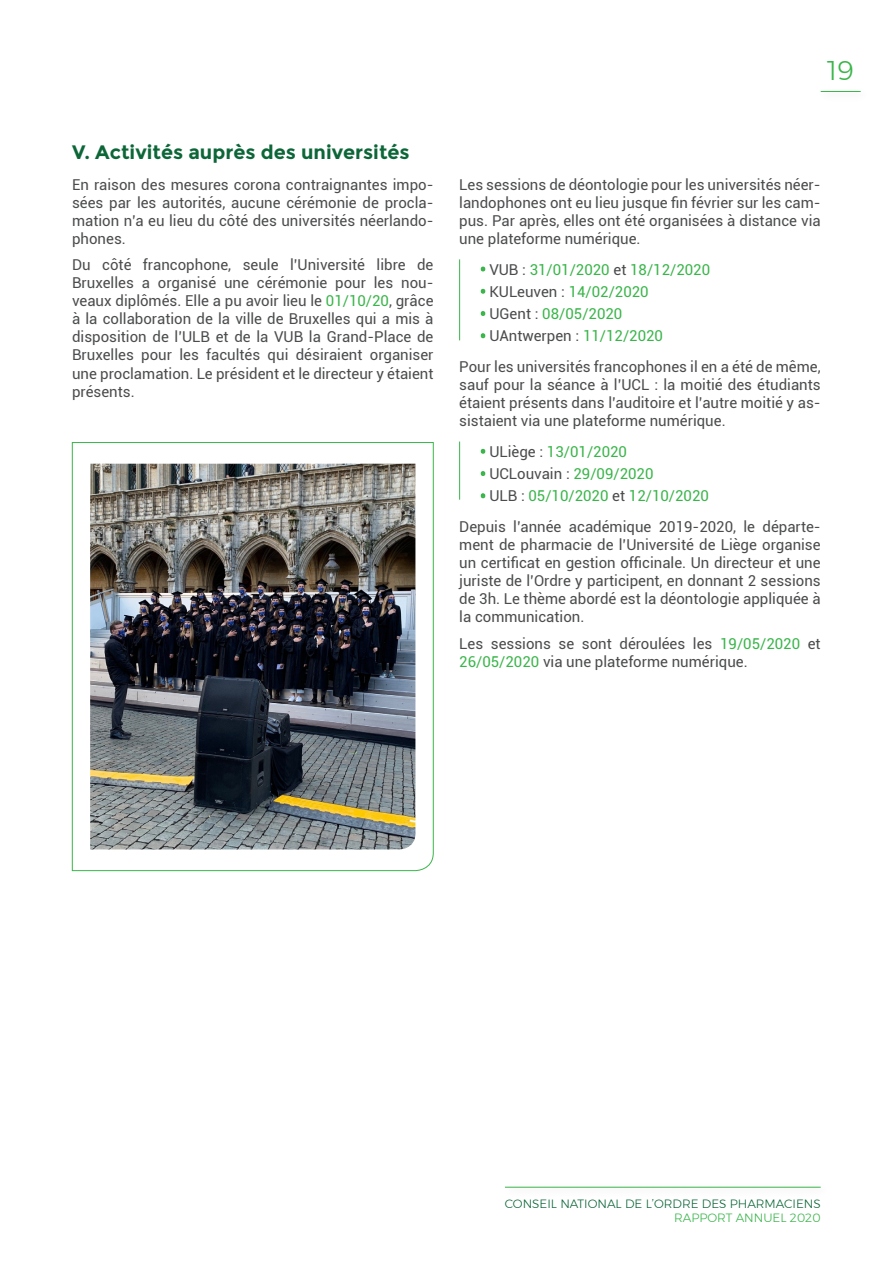
<style>
.page{position:relative;width:893px;height:1263px;background:#fff}
.page>*{position:absolute;margin:0;border:0;box-sizing:border-box;transform-origin:0 0}
.t1{font:300 27px "Gontserrat";color:#3ab54a}
.t2{font:700 19.5px "Montserrat";color:#0c6638}
.t3{font:15px/18px "Roboto";color:#4b4c4d;text-align:justify}
.t4{font:15px "Roboto";color:#3ab54a}
.t5{font:300 12px "Gontserrat";color:#0c6638}
.t6{font:300 12px "Gontserrat";color:#3ab54a}
.s1{color:#3ab54a}
.s2{color:#4b4c4d}
</style>
<div class="page">
<div style="left:501px;top:1181px;width:330px;height:18px;background:#231f20;opacity:.25"></div>
<hr style="left:505px;top:1187px;width:316px;height:1px;background:#3ab54a">
<hr style="left:821px;top:91px;width:40px;height:1px;background:#3ab54a">
<svg style="left:72px;top:442px;width:362px;height:429px"></svg>
<img style="left:90px;top:464px;width:325px;height:385px">
<svg style="left:480px;top:266px;width:6px;height:6px"></svg>
<svg style="left:480px;top:288px;width:6px;height:6px"></svg>
<svg style="left:480px;top:311px;width:6px;height:5px"></svg>
<svg style="left:480px;top:333px;width:6px;height:6px"></svg>
<svg style="left:480px;top:448px;width:6px;height:6px"></svg>
<svg style="left:480px;top:471px;width:6px;height:5px"></svg>
<svg style="left:480px;top:493px;width:6px;height:6px"></svg>
<hr style="left:459px;top:259px;width:1px;height:81px;background:#3ab54a">
<hr style="left:459px;top:441px;width:1px;height:59px;background:#3ab54a">
<p class="t2" style="left:72px;top:141px;width:339px">V. Activités auprès des universités</p>
<p class="t3" style="left:72px;top:175px;width:363px">En raison des mesures corona contraignantes impo&shy;sées par les autorités, aucune cérémonie de procla&shy;mation n’a eu lieu du côté des universités néerlando&shy;phones.</p>
<p class="t3" style="left:72px;top:256px;width:363px">Du côté francophone, seule l’Université libre de Bruxelles a organisé une cérémonie pour les nou&shy;veaux diplômés. Elle a pu avoir lieu le <span class="s1">01/10/20</span>, grâce à la collaboration de la ville de Bruxelles qui a mis à disposition de l’ULB et de la VUB la Grand-Place de Bruxelles pour les facultés qui désiraient organiser une proclamation. Le président et le directeur y étaient présents.</p>
<h1 class="t1" style="left:827px;top:50px;width:28px">19</h1>
<p class="t3" style="left:459px;top:175px;width:363px">Les sessions de déontologie pour les universités néer&shy;landophones ont eu lieu jusque fin février sur les cam&shy;pus. Par après, elles ont été organisées à distance via une plateforme numérique.</p>
<p class="t4" style="left:480px;top:259px;width:231px">• <span class="s2">VUB :</span> 31/01/2020 <span class="s2">et</span> 18/12/2020</p>
<p class="t4" style="left:480px;top:281px;width:170px">• <span class="s2">KULeuven :</span> 14/02/2020</p>
<p class="t4" style="left:480px;top:303px;width:143px">• <span class="s2">UGent :</span> 08/05/2020</p>
<p class="t4" style="left:480px;top:326px;width:184px">• <span class="s2">UAntwerpen :</span> 11/12/2020</p>
<p class="t3" style="left:459px;top:357px;width:363px">Pour les universités francophones il en a été de même, sauf pour la séance à l’UCL : la moitié des étudiants étaient présents dans l’auditoire et l’autre moitié y as&shy;sistaient via une plateforme numérique.</p>
<p class="t4" style="left:480px;top:441px;width:148px">• <span class="s2">ULiège :</span> 13/01/2020</p>
<p class="t4" style="left:480px;top:463px;width:175px">• <span class="s2">UCLouvain :</span> 29/09/2020</p>
<p class="t4" style="left:480px;top:486px;width:230px">• <span class="s2">ULB :</span> 05/10/2020 <span class="s2">et</span> 12/10/2020</p>
<p class="t3" style="left:459px;top:517px;width:363px">Depuis l’année académique 2019-2020, le départe&shy;ment de pharmacie de l’Université de Liège organise un certificat en gestion officinale. Un directeur et une juriste de l’Ordre y participent, en donnant 2 sessions de 3h. Le thème abordé est la déontologie appliquée à la communication.</p>
<p class="t3" style="left:459px;top:634px;width:363px">Les sessions se sont déroulées les <span class="s1">19/05/2020</span> et<br><span class="s1">26/05/2020</span> via une plateforme numérique.</p>
<p class="t5" style="left:505px;top:1194px;width:317px">CONSEIL NATIONAL DE L’ORDRE DES PHARMACIENS</p>
<p class="t6" style="left:674px;top:1209px;width:148px">RAPPORT ANNUEL 2020</p>
</div>
